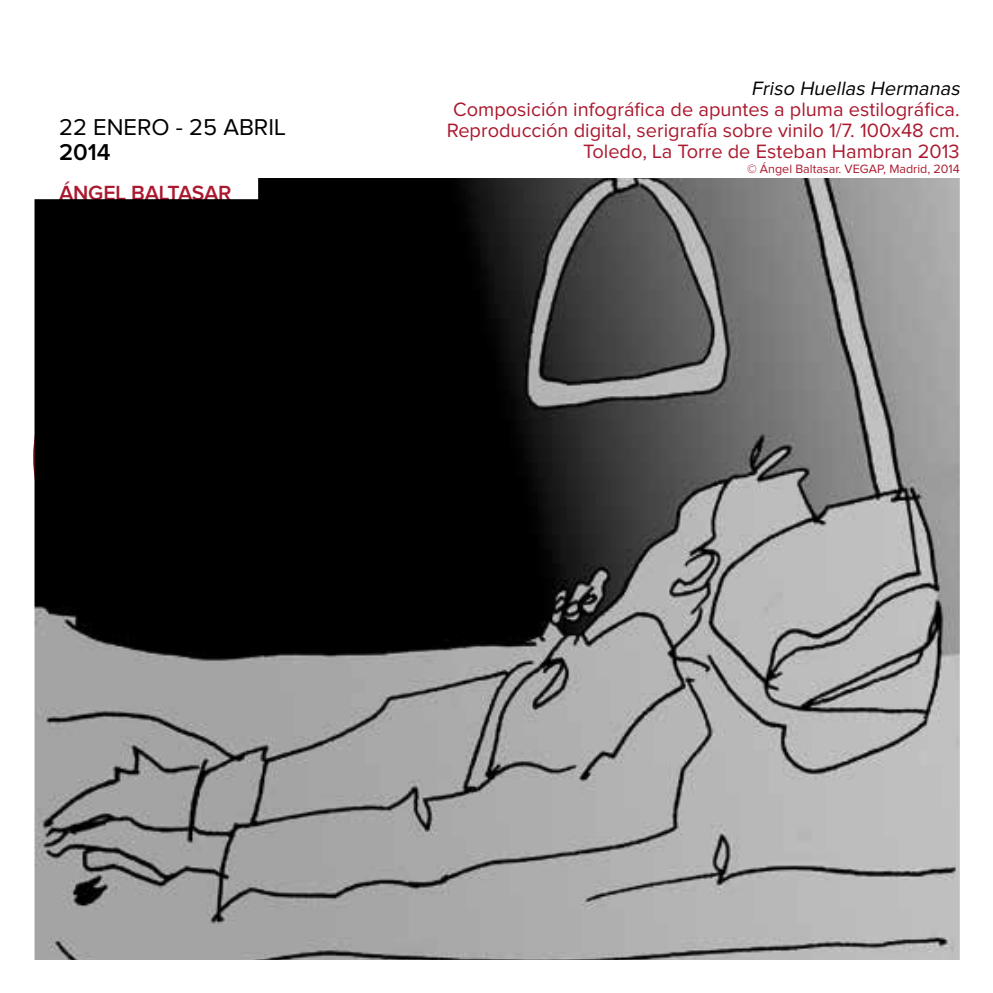
<style>
.page{position:relative;width:993px;height:993px;background:#fff}
.page>*{position:absolute;margin:0;border:0;box-sizing:border-box;transform-origin:0 0}
.t1{font:23.75px/25px "Proxima Nova";color:#000}
.t2{font:600 21.25px "Proxima Nova";letter-spacing:-.01em;color:#ab192f}
.t3{font:20px/21px "Proxima Nova";color:#ab192f;text-align:right}
.t4{font:12.5px "Proxima Nova";color:#ab192f}
.s1{font-weight:600}
.s2{font-style:italic;color:#000}
</style>
<div class="page">
<img style="left:34px;top:178px;width:925px;height:781px">
<p class="t1" style="left:59px;top:116px;width:228px">22 ENERO - 25 ABRIL<br><span class="s1">2014</span></p>
<p class="t2" style="left:59px;top:183px;width:174px">Ángel BAlTASAR</p>
<p class="t3" style="left:446px;top:78px;width:518px"><span class="s2">Friso Huellas Hermanas<br></span>Composición infográfica de apuntes a pluma estilográfica.<br>Reproducción digital, serigrafía sobre vinilo 1/7. 100x48 cm.<br>Toledo, La Torre de Esteban Hambran 2013</p>
<p class="t4" style="left:746px;top:163px;width:214px">© Ángel Baltasar. VEGAP, Madrid, 2014</p>
</div>
